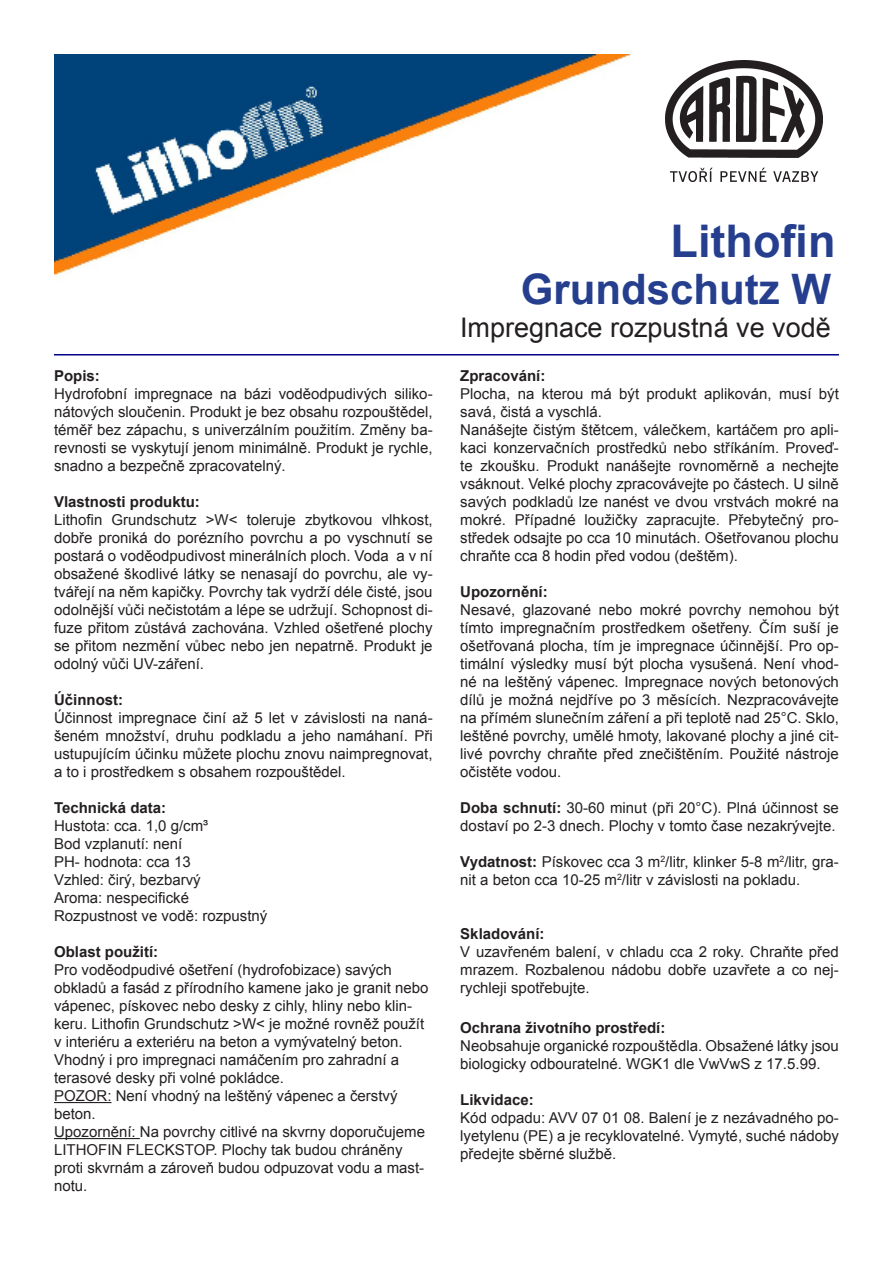
<style>
.page{position:relative;width:893px;height:1263px;background:#fff}
.page>*{position:absolute;margin:0;border:0;box-sizing:border-box;transform-origin:0 0}
.t1{font:700 45px "Arial";color:#253f8e}
.t2{font:700 42px "Arial";color:#253f8e}
.t3{font:27px "Arial";color:#231f20}
.t4{font:15px/18px "Arial";color:#231f20;text-align:justify}
.t5{font:700 15px "Arial";color:#231f20}
.s1{font-weight:700}
</style>
<div class="page">
<img style="left:54px;top:54px;width:577px;height:222px">
<hr style="left:54px;top:354px;width:785px;height:1px;background:#00028a">
<hr style="left:54px;top:1102px;width:58px;height:1px;background:#231f20">
<hr style="left:54px;top:1138px;width:86px;height:1px;background:#231f20">
<img style="left:665px;top:61px;width:157px;height:121px">
<p class="t5" style="left:54px;top:366px;width:47px">Popis:</p>
<p class="t4" style="left:54px;top:385px;width:380px">Hydrofobní impregnace na bázi voděodpudivých siliko&shy;nátových sloučenin. Produkt je bez obsahu rozpouštědel, téměř bez zápachu, s univerzálním použitím. Změny ba&shy;revnosti se vyskytují jenom minimálně. Produkt je rychle, snadno a bezpečně zpracovatelný.</p>
<p class="t5" style="left:54px;top:492px;width:147px">Vlastnosti produktu:</p>
<p class="t4" style="left:54px;top:511px;width:380px">Lithofin Grundschutz &gt;W&lt; toleruje zbytkovou vlhkost, dobře proniká do porézního povrchu a po vyschnutí se postará o voděodpudivost minerálních ploch. Voda a v ní obsažené škodlivé látky se nenasají do povrchu, ale vy&shy;tvářejí na něm kapičky. Povrchy tak vydrží déle čisté, jsou odolnější vůči nečistotám a lépe se udržují. Schopnost di&shy;fuze přitom zůstává zachována. Vzhled ošetřené plochy se přitom nezmění vůbec nebo jen nepatrně. Produkt je odolný vůči UV-záření.</p>
<p class="t5" style="left:54px;top:690px;width:71px">Účinnost:</p>
<p class="t4" style="left:54px;top:709px;width:380px">Účinnost impregnace činí až 5 let v závislosti na naná&shy;šeném množství, druhu podkladu a jeho namáhaní. Při ustupujícím účinku můžete plochu znovu naimpregnovat, a to i prostředkem s obsahem rozpouštědel.</p>
<p class="t5" style="left:54px;top:798px;width:114px">Technická data:</p>
<p class="t4" style="left:54px;top:817px;width:156px">Hustota: cca. 1,0 g/cm³</p>
<p class="t4" style="left:54px;top:835px;width:130px">Bod vzplanutí: není</p>
<p class="t4" style="left:54px;top:853px;width:138px">PH- hodnota: cca 13</p>
<p class="t4" style="left:54px;top:871px;width:148px">Vzhled: čirý, bezbarvý</p>
<p class="t4" style="left:54px;top:889px;width:137px">Aroma: nespecifické</p>
<p class="t4" style="left:54px;top:907px;width:215px">Rozpustnost ve vodě: rozpustný</p>
<p class="t5" style="left:54px;top:942px;width:106px">Oblast použití:</p>
<p class="t4" style="left:54px;top:961px;width:376px;text-align:left">Pro voděodpudivé ošetření (hydrofobizace) savých obkladů a fasád z přírodního kamene jako je granit nebo vápenec, pískovec nebo desky z cihly, hliny nebo klin&shy;keru. Lithofin Grundschutz &gt;W&lt; je možné rovněž použít v interiéru a exteriéru na beton a vymývatelný beton.<br>Vhodný i pro impregnaci namáčením pro zahradní a terasové desky při volné pokládce.</p>
<p class="t4" style="left:54px;top:1087px;width:345px">POZOR: Není vhodný na leštěný vápenec a čerstvý beton.</p>
<p class="t4" style="left:54px;top:1123px;width:372px;text-align:left">Upozornění: Na povrchy citlivé na skvrny doporučujeme LITHOFIN FLECKSTOP. Plochy tak budou chráněny proti skvrnám a zároveň budou odpuzovat vodu a mast&shy;notu.</p>
<p class="t1" style="left:670px;top:211px;width:166px">Lithofin</p>
<p class="t2" style="left:521px;top:261px;width:312px">Grundschutz W</p>
<p class="t3" style="left:460px;top:310px;width:372px">Impregnace rozpustná ve vodě</p>
<p class="t5" style="left:460px;top:366px;width:87px">Zpracování:</p>
<p class="t4" style="left:460px;top:385px;width:380px">Plocha, na kterou má být produkt aplikován, musí být savá, čistá a vyschlá.</p>
<p class="t4" style="left:460px;top:421px;width:380px">Nanášejte čistým štětcem, válečkem, kartáčem pro apli&shy;kaci konzervačních prostředků nebo stříkáním. Proveď&shy;te zkoušku. Produkt nanášejte rovnoměrně a nechejte vsáknout. Velké plochy zpracovávejte po částech. U silně savých podkladů lze nanést ve dvou vrstvách mokré na mokré. Případné loužičky zapracujte. Přebytečný pro&shy;středek odsajte po cca 10 minutách. Ošetřovanou plochu chraňte cca 8 hodin před vodou (deštěm).</p>
<p class="t5" style="left:460px;top:582px;width:89px">Upozornění:</p>
<p class="t4" style="left:460px;top:601px;width:380px">Nesavé, glazované nebo mokré povrchy nemohou být tímto impregnačním prostředkem ošetřeny. Čím suší je ošetřovaná plocha, tím je impregnace účinnější. Pro op&shy;timální výsledky musí být plocha vysušená. Není vhod&shy;né na leštěný vápenec. Impregnace nových betonových dílů je možná nejdříve po 3 měsících. Nezpracovávejte na přímém slunečním záření a při teplotě nad 25°C. Sklo, leštěné povrchy, umělé hmoty, lakované plochy a jiné cit&shy;livé povrchy chraňte před znečištěním. Použité nástroje očistěte vodou.</p>
<p class="t4" style="left:460px;top:799px;width:380px"><span class="s1">Doba schnutí:</span> 30-60 minut (při 20°C). Plná účinnost se dostaví po 2-3 dnech. Plochy v tomto čase nezakrývejte.</p>
<p class="t4" style="left:460px;top:853px;width:380px"><span class="s1">Vydatnost:</span> Pískovec cca 3 m<sup>2</sup>/litr, klinker 5-8 m<sup>2</sup>/litr, gra&shy;nit a beton cca 10-25 m<sup>2</sup>/litr v závislosti na pokladu.</p>
<p class="t5" style="left:460px;top:924px;width:86px">Skladování:</p>
<p class="t4" style="left:460px;top:943px;width:380px">V uzavřeném balení, v chladu cca 2 roky. Chraňte před mrazem. Rozbalenou nádobu dobře uzavřete a co nej&shy;rychleji spotřebujte.</p>
<p class="t5" style="left:460px;top:1017px;width:207px">Ochrana životního prostředí:</p>
<p class="t4" style="left:460px;top:1036px;width:380px">Neobsahuje organické rozpouštědla. Obsažené látky jsou biologicky odbouratelné. WGK1 dle VwVwS z 17.5.99.</p>
<p class="t5" style="left:460px;top:1089px;width:75px">Likvidace:</p>
<p class="t4" style="left:460px;top:1108px;width:380px">Kód odpadu: AVV 07 01 08. Balení je z nezávadného po&shy;lyetylenu (PE) a je recyklovatelné. Vymyté, suché nádoby předejte sběrné službě.</p>
</div>
